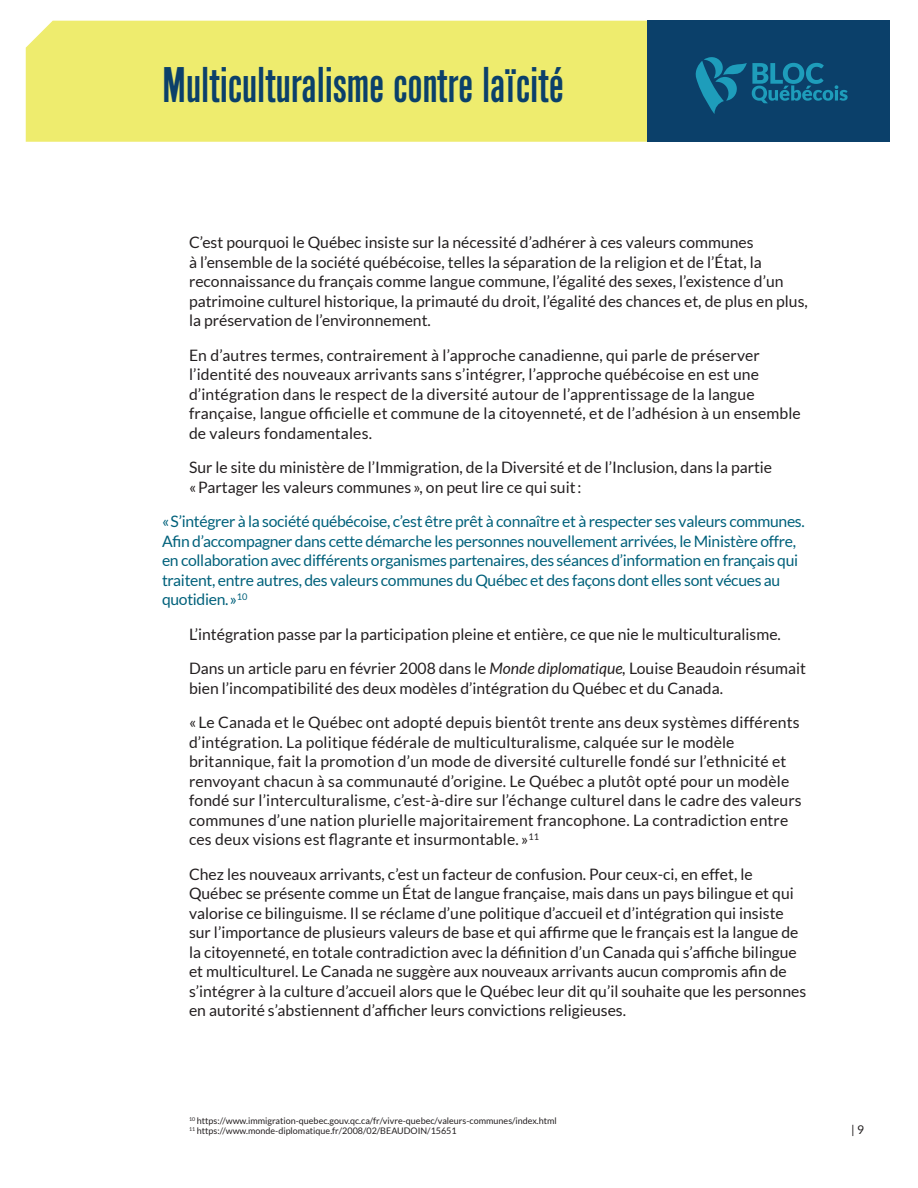
<style>
.page{position:relative;width:918px;height:1188px;background:#fff}
.page>*{position:absolute;margin:0;border:0;box-sizing:border-box;transform-origin:0 0}
.t1{font:48px "Cg Alpin Gth No 1";color:#0b406a}
.t2{font:15.75px/19.5px "Lato";color:#231f20}
.t3{font:15.75px/19.5px "Lato";letter-spacing:-.02em;color:#00617b}
.t4{font:12px "Lato";color:#231f20}
.t5{font:9px/10.4px "Lato";color:#231f20}
.s1{font-style:italic}
</style>
<div class="page">
<div style="left:26px;top:21px;width:622px;height:121px;background:#eeec6e"></div>
<div style="left:648px;top:21px;width:242px;height:121px;background:#0b406a"></div>
<svg style="left:695px;top:57px;width:153px;height:57px"></svg>
<h1 class="t1" style="left:162px;top:57px;width:403px">Multiculturalisme contre laïcité</h1>
<p class="t2" style="left:189px;top:233px;width:620px">C’est pourquoi le Québec insiste sur la nécessité d’adhérer à ces valeurs communes<br>à l’ensemble de la société québécoise, telles la séparation de la religion et de l’État, la reconnaissance du français comme langue commune, l’égalité des sexes, l’existence d’un patrimoine culturel historique, la primauté du droit, l’égalité des chances et, de plus en plus, la préservation de l’environnement.</p>
<p class="t2" style="left:189px;top:345px;width:613px">En d’autres termes, contrairement à l’approche canadienne, qui parle de préserver l’identité des nouveaux arrivants sans s’intégrer, l’approche québécoise en est une d’intégration dans le respect de la diversité autour de l’apprentissage de la langue française, langue officielle et commune de la citoyenneté, et de l’adhésion à un ensemble de valeurs fondamentales.</p>
<p class="t2" style="left:189px;top:458px;width:585px">Sur le site du ministère de l’Immigration, de la Diversité et de l’Inclusion, dans la partie «Partager les valeurs communes », on peut lire ce qui suit:</p>
<p class="t3" style="left:162px;top:512px;width:644px">«S’intégrer à la société québécoise, c’est être prêt à connaître et à respecter ses valeurs communes.<br>Afin d’accompagner dans cette démarche les personnes nouvellement arrivées, le Ministère offre, en collaboration avec différents organismes partenaires, des séances d’information en français qui traitent, entre autres, des valeurs communes du Québec et des façons dont elles sont vécues au quotidien.»<sup>10</sup></p>
<p class="t2" style="left:189px;top:617px;width:619px;line-height:34.5px">L’intégration passe par la participation pleine et entière, ce que nie le multiculturalisme.<br>Dans un article paru en février 2008 dans le <span class="s1">Monde diplomatique,</span> Louise Beaudoin résumait</p>
<p class="t2" style="left:189px;top:671px;width:612px;line-height:34.5px">bien l’incompatibilité des deux modèles d’intégration du Québec et du Canada.<br>« Le Canada et le Québec ont adopté depuis bientôt trente ans deux systèmes différents</p>
<p class="t2" style="left:189px;top:732px;width:614px">d’intégration. La politique fédérale de multiculturalisme, calquée sur le modèle britannique, fait la promotion d’un mode de diversité culturelle fondé sur l’ethnicité et renvoyant chacun à sa communauté d’origine. Le Québec a plutôt opté pour un modèle fondé sur l’interculturalisme, c’est-à-dire sur l’échange culturel dans le cadre des valeurs communes d’une nation plurielle majoritairement francophone. La contradiction entre ces deux visions est flagrante et insurmontable. »<sup>11</sup></p>
<p class="t2" style="left:189px;top:864px;width:619px">Chez les nouveaux arrivants, c’est un facteur de confusion. Pour ceux-ci, en effet, le Québec se présente comme un État de langue française, mais dans un pays bilingue et qui valorise ce bilinguisme. Il se réclame d’une politique d’accueil et d’intégration qui insiste sur l’importance de plusieurs valeurs de base et qui affirme que le français est la langue de la citoyenneté, en totale contradiction avec la définition d’un Canada qui s’affiche bilingue et multiculturel. Le Canada ne suggère aux nouveaux arrivants aucun compromis afin de s’intégrer à la culture d’accueil alors que le Québec leur dit qu’il souhaite que les personnes en autorité s’abstiennent d’afficher leurs convictions religieuses.</p>
<p class="t5" style="left:189px;top:1115px;width:369px"><sup>10</sup> https://www.immigration-quebec.gouv.qc.ca/fr/vivre-quebec/valeurs-communes/index.html<br><sup>11</sup> https://www.monde-diplomatique.fr/2008/02/BEAUDOIN/15651</p>
<p class="t4" style="left:851px;top:1123px;width:14px">| 9</p>
</div>
